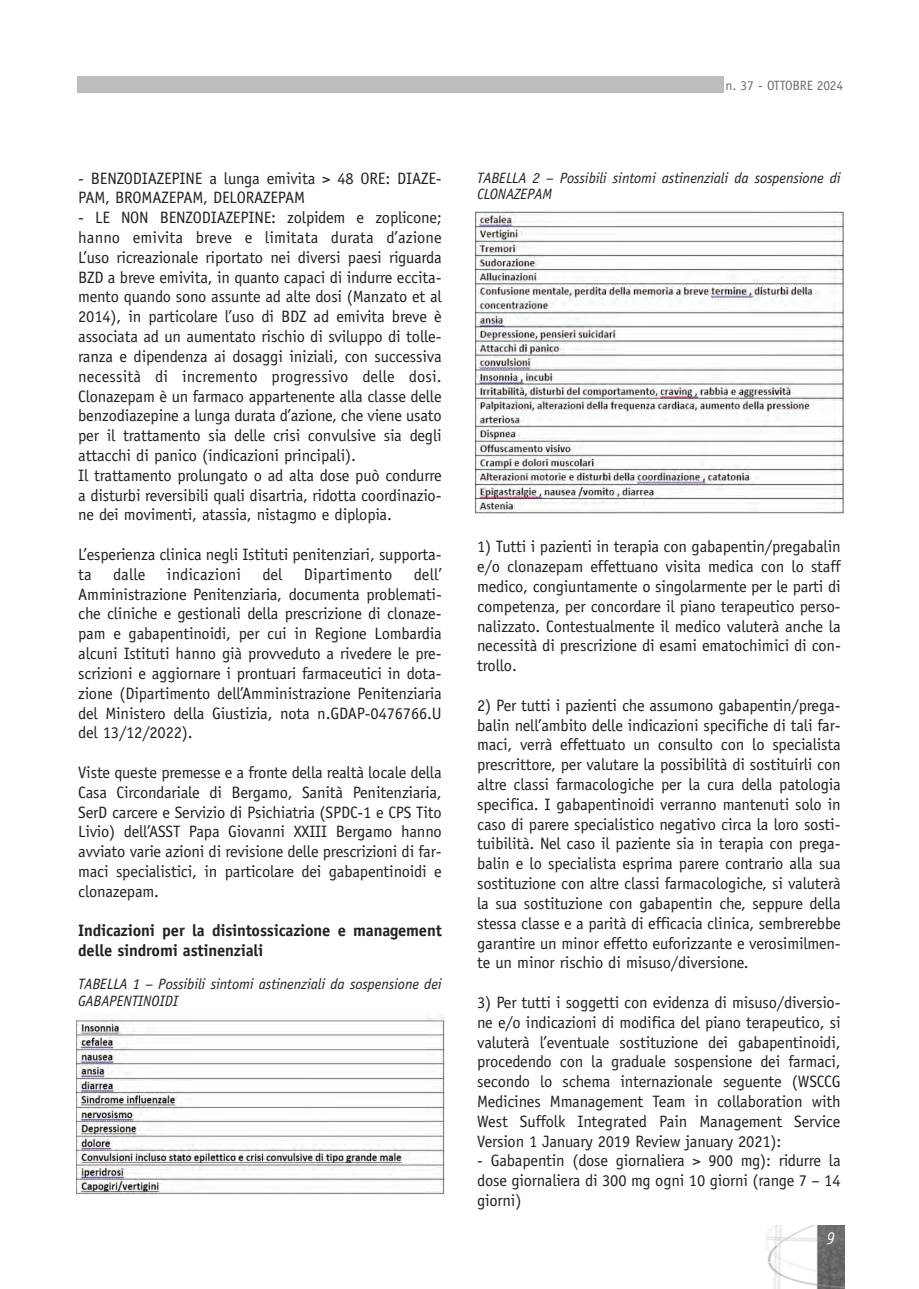
<style>
.page{position:relative;width:919px;height:1289px;background:#fff}
.page>*{position:absolute;margin:0;border:0;box-sizing:border-box;transform-origin:0 0}
.t1{font:italic 18px "Officina Sans";color:#fff;scale:.9 1}
.t2{font:16.5px/19.8px "Officina Sans";letter-spacing:-.01em;color:#231f20;text-align:justify}
.t3{font:700 16.5px/19.8px "Officina Sans";letter-spacing:-.01em;color:#231f20}
.t4{font:16.5px "Officina Sans";letter-spacing:.01em;color:#231f20}
.t5{font:italic 15px/16.5px "Officina Sans";letter-spacing:-.01em;color:#231f20}
.t6{font:13.5px "Officina Sans";letter-spacing:-.01em;color:#6c6d70}
</style>
<div class="page">
<div style="left:77px;top:77px;width:646px;height:16px;background:#bcbdc0"></div>
<img style="left:765px;top:1225px;width:79px;height:63px">
<img style="left:77px;top:1013px;width:367px;height:182px">
<img style="left:475px;top:211px;width:368px;height:303px">
<p class="t2" style="left:78px;top:169px;width:365px">- BENZODIAZEPINE a lunga emivita &gt; 48 ORE: DIAZE-<br>PAM, BROMAZEPAM, DELORAZEPAM</p>
<p class="t2" style="left:78px;top:209px;width:365px;text-align:left">- LE NON BENZODIAZEPINE: zolpidem e zoplicone; hanno emivita breve e limitata durata d’azione L’uso ricreazionale riportato nei diversi paesi riguarda BZD a breve emivita, in quanto capaci di indurre eccita&shy;mento quando sono assunte ad alte dosi (Manzato et al 2014), in particolare l’uso di BDZ ad emivita breve è associata ad un aumentato rischio di sviluppo di tolle&shy;ranza e dipendenza ai dosaggi iniziali, con successiva necessità di incremento progressivo delle dosi.<br>Clonazepam è un farmaco appartenente alla classe delle benzodiazepine a lunga durata d’azione, che viene usato per il trattamento sia delle crisi convulsive sia degli attacchi di panico (indicazioni principali).<br>Il trattamento prolungato o ad alta dose può condurre a disturbi reversibili quali disartria, ridotta coordinazio&shy;ne dei movimenti, atassia, nistagmo e diplopia.</p>
<p class="t2" style="left:78px;top:546px;width:365px">L’esperienza clinica negli Istituti penitenziari, supporta&shy;ta</p>
<p class="t2" style="left:78px;top:565px;width:365px;text-indent:335px">dell’ Amministrazione Penitenziaria, documenta problemati&shy;che cliniche e gestionali della prescrizione di clonaze&shy;pam e gabapentinoidi, per cui in Regione Lombardia alcuni Istituti hanno già provveduto a rivedere le pre&shy;scrizioni e aggiornare i prontuari farmaceutici in dota&shy;zione (Dipartimento dell’Amministrazione Penitenziaria del Ministero della Giustizia, nota n.GDAP-0476766.U del 13/12/2022).</p>
<p class="t2" style="left:78px;top:763px;width:365px">Viste queste premesse e a fronte della realtà locale della Casa Circondariale di Bergamo, Sanità Penitenziaria, SerD carcere e Servizio di Psichiatria (SPDC-1 e CPS Tito Livio) dell’ASST Papa Giovanni XXIII Bergamo hanno avviato varie azioni di revisione delle prescrizioni di far&shy;maci specialistici, in particolare dei gabapentinoidi e clonazepam.</p>
<p class="t3" style="left:78px;top:922px;width:365px">Indicazioni per la disintossicazione e management delle sindromi astinenziali</p>
<p class="t5" style="left:78px;top:977px;width:365px">TABELLA 1 – Possibili sintomi astinenziali da sospensione dei<br>GABAPENTINOIDI</p>
<p class="t2" style="left:113px;top:565px;width:34px">dalle</p>
<p class="t4" style="left:167px;top:568px;width:76px">indicazioni</p>
<p class="t2" style="left:262px;top:565px;width:22px">del</p>
<p class="t4" style="left:304px;top:568px;width:90px">Dipartimento</p>
<p class="t6" style="left:725px;top:80px;width:119px">n. 37 - OTTOBRE 2024</p>
<p class="t5" style="left:477px;top:170px;width:365px">TABELLA 2 – Possibili sintomi astinenziali da sospensione di<br>CLONAZEPAM</p>
<p class="t2" style="left:477px;top:538px;width:365px">1) Tutti i pazienti in terapia con gabapentin/pregabalin e/o clonazepam effettuano visita medica con lo staff medico, congiuntamente o singolarmente per le parti di competenza, per concordare il piano terapeutico perso&shy;nalizzato. Contestualmente il medico valuterà anche la necessità di prescrizione di esami ematochimici di con&shy;trollo.</p>
<p class="t2" style="left:477px;top:696px;width:365px">2) Per tutti i pazienti che assumono gabapentin/prega&shy;balin nell’ambito delle indicazioni specifiche di tali far&shy;maci, verrà effettuato un consulto con lo specialista prescrittore, per valutare la possibilità di sostituirli con altre classi farmacologiche per la cura della patologia specifica. I gabapentinoidi verranno mantenuti solo in caso di parere specialistico negativo circa la loro sosti&shy;tuibilità. Nel caso il paziente sia in terapia con prega&shy;balin e lo specialista esprima parere contrario alla sua sostituzione con altre classi farmacologiche, si valuterà la sua sostituzione con gabapentin che, seppure della stessa classe e a parità di efficacia clinica, sembrerebbe garantire un minor effetto euforizzante e verosimilmen&shy;te un minor rischio di misuso/diversione.</p>
<p class="t2" style="left:477px;top:993px;width:365px">3) Per tutti i soggetti con evidenza di misuso/diversio&shy;ne e/o indicazioni di modifica del piano terapeutico, si valuterà l’eventuale sostituzione dei gabapentinoidi, procedendo con la graduale sospensione dei farmaci, secondo lo schema internazionale seguente (WSCCG Medicines Mmanagement Team in collaboration with West Suffolk Integrated Pain Management Service Version 1 January 2019 Review january 2021):</p>
<p class="t2" style="left:477px;top:1152px;width:365px">- Gabapentin (dose giornaliera &gt; 900 mg): ridurre la dose giornaliera di 300 mg ogni 10 giorni (range 7 – 14 giorni)</p>
<p class="t1" style="left:826px;top:1231px;width:10px">9</p>
</div>
